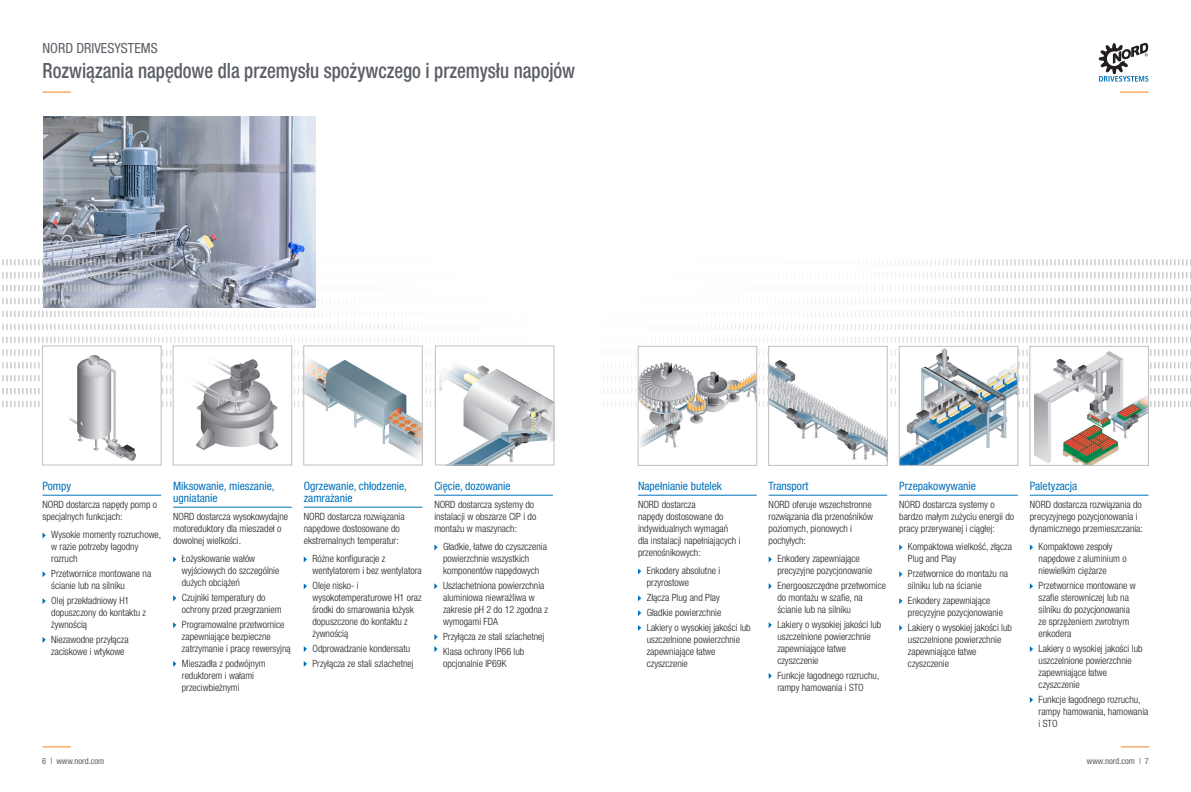
<style>
.page{position:relative;width:1191px;height:792px;background:#fff}
.page>*{position:absolute;margin:0;border:0;box-sizing:border-box;transform-origin:0 0}
.t1{font:500 condensed 21px "Helvetica Neue LT Pro";color:#5b5f66;scale:.9 1}
.t2{font:condensed 14px "Helvetica Neue LT Pro";color:#5b5f66}
.t3{font:condensed 11.5px/12px "Helvetica Neue LT Pro";color:#0072bc}
.t4{font:300 condensed 10px/12px "Helvetica Neue LT Pro";color:#231f20}
.t5{font:condensed 8.5px "Helvetica Neue LT Pro";color:#5b5f66}
</style>
<div class="page">
<svg style="left:43px;top:746px;width:28px;height:1px"></svg>
<svg style="left:43px;top:92px;width:28px;height:1px"></svg>
<svg style="left:1120px;top:92px;width:28px;height:1px"></svg>
<svg style="left:1120px;top:746px;width:29px;height:1px"></svg>
<svg style="left:1098px;top:43px;width:50px;height:39px"></svg>
<img style="left:44px;top:117px;width:272px;height:141px">
<img style="left:2px;top:258px;width:527px;height:152px">
<img style="left:603px;top:259px;width:588px;height:151px">
<div style="left:173px;top:346px;width:119px;height:119px;background:#fff"></div>
<img style="left:192px;top:359px;width:86px;height:90px">
<div style="left:173px;top:346px;width:119px;height:119px;border:1px solid #bfbec1"></div>
<div style="left:43px;top:346px;width:118px;height:119px;background:#fff"></div>
<img style="left:69px;top:355px;width:67px;height:106px">
<div style="left:42px;top:346px;width:119px;height:119px;border:1px solid #bfbec1"></div>
<div style="left:304px;top:346px;width:118px;height:119px;background:#fff"></div>
<img style="left:306px;top:359px;width:114px;height:101px">
<div style="left:304px;top:346px;width:118px;height:119px;border:1px solid #bfbec1"></div>
<img style="left:770px;top:348px;width:115px;height:112px">
<div style="left:768px;top:346px;width:119px;height:120px;border:1px solid #bfbec1"></div>
<div style="left:1029px;top:346px;width:119px;height:119px;background:#fff"></div>
<img style="left:1034px;top:352px;width:112px;height:112px">
<div style="left:1029px;top:346px;width:119px;height:120px;border:1px solid #bfbec1"></div>
<img style="left:901px;top:348px;width:115px;height:116px">
<div style="left:899px;top:346px;width:119px;height:120px;border:1px solid #bfbec1"></div>
<div style="left:638px;top:346px;width:118px;height:119px;background:#fff"></div>
<img style="left:640px;top:362px;width:115px;height:86px">
<div style="left:638px;top:346px;width:119px;height:120px;border:1px solid #bfbec1"></div>
<div style="left:435px;top:346px;width:119px;height:119px;background:#fff"></div>
<img style="left:438px;top:364px;width:114px;height:99px">
<div style="left:435px;top:346px;width:119px;height:119px;border:1px solid #c1c0c3"></div>
<hr style="left:51px;top:495px;width:110px;height:1px;background:#0072bc">
<svg style="left:43px;top:571px;width:3px;height:6px"></svg>
<svg style="left:43px;top:598px;width:3px;height:6px"></svg>
<svg style="left:43px;top:637px;width:3px;height:6px"></svg>
<hr style="left:182px;top:507px;width:110px;height:1px;background:#0072bc">
<svg style="left:173px;top:556px;width:3px;height:6px"></svg>
<svg style="left:173px;top:595px;width:3px;height:6px"></svg>
<svg style="left:173px;top:622px;width:3px;height:6px"></svg>
<svg style="left:173px;top:661px;width:3px;height:6px"></svg>
<hr style="left:312px;top:507px;width:110px;height:1px;background:#0072bc">
<svg style="left:304px;top:556px;width:3px;height:6px"></svg>
<svg style="left:304px;top:583px;width:3px;height:6px"></svg>
<svg style="left:304px;top:646px;width:3px;height:6px"></svg>
<svg style="left:304px;top:661px;width:3px;height:6px"></svg>
<hr style="left:443px;top:495px;width:110px;height:1px;background:#0072bc">
<svg style="left:434px;top:544px;width:3px;height:6px"></svg>
<svg style="left:434px;top:583px;width:3px;height:6px"></svg>
<svg style="left:434px;top:634px;width:3px;height:6px"></svg>
<svg style="left:434px;top:646px;width:3px;height:6px"></svg>
<hr style="left:647px;top:495px;width:109px;height:1px;background:#0072bc">
<svg style="left:638px;top:568px;width:3px;height:6px"></svg>
<svg style="left:638px;top:595px;width:3px;height:6px"></svg>
<svg style="left:638px;top:610px;width:3px;height:6px"></svg>
<svg style="left:638px;top:625px;width:3px;height:6px"></svg>
<hr style="left:777px;top:495px;width:110px;height:1px;background:#0072bc">
<svg style="left:768px;top:556px;width:4px;height:6px"></svg>
<svg style="left:768px;top:583px;width:4px;height:6px"></svg>
<svg style="left:768px;top:622px;width:4px;height:6px"></svg>
<svg style="left:768px;top:673px;width:4px;height:6px"></svg>
<hr style="left:908px;top:495px;width:109px;height:1px;background:#0072bc">
<svg style="left:899px;top:544px;width:3px;height:6px"></svg>
<svg style="left:899px;top:571px;width:3px;height:6px"></svg>
<svg style="left:899px;top:598px;width:3px;height:6px"></svg>
<svg style="left:899px;top:625px;width:3px;height:6px"></svg>
<hr style="left:1038px;top:495px;width:110px;height:1px;background:#0072bc">
<svg style="left:1029px;top:544px;width:4px;height:6px"></svg>
<svg style="left:1029px;top:583px;width:4px;height:6px"></svg>
<svg style="left:1029px;top:646px;width:4px;height:6px"></svg>
<svg style="left:1029px;top:697px;width:4px;height:6px"></svg>
<h2 class="t2" style="left:43px;top:40px;width:117px">NORD DRIVESYSTEMS</h2>
<h1 class="t1" style="left:43px;top:58px;width:593px">Rozwiązania napędowe dla przemysłu spożywczego i przemysłu napojów</h1>
<p class="t3" style="left:43px;top:479px;width:30px">Pompy</p>
<p class="t4" style="left:43px;top:498px;width:116px">NORD dostarcza napędy pomp o specjalnych funkcjach:</p>
<p class="t4" style="left:51px;top:529px;width:111px">Wysokie momenty rozruchowe, w razie potrzeby łagodny rozruch</p>
<p class="t4" style="left:51px;top:568px;width:101px">Przetwornice montowane na ścianie lub na silniku</p>
<p class="t4" style="left:51px;top:595px;width:96px">Olej przekładniowy H1 dopuszczony do kontaktu z żywnością</p>
<p class="t4" style="left:51px;top:633px;width:79px">Niezawodne przyłącza zaciskowe i wtykowe</p>
<p class="t3" style="left:173px;top:479px;width:103px">Miksowanie, mieszanie, ugniatanie</p>
<p class="t4" style="left:173px;top:510px;width:116px">NORD dostarcza wysokowydajne motoreduktory dla mieszadeł o dowolnej wielkości.</p>
<p class="t4" style="left:182px;top:553px;width:99px">Łożyskowanie wałów wyjściowych do szczególnie dużych obciążeń</p>
<p class="t4" style="left:182px;top:592px;width:101px">Czujniki temperatury do ochrony przed przegrzaniem</p>
<p class="t4" style="left:182px;top:619px;width:110px">Programowalne przetwornice zapewniające bezpieczne zatrzymanie i pracę rewersyjną</p>
<p class="t4" style="left:182px;top:657px;width:85px">Mieszadła z podwójnym reduktorem i wałami przeciwbieżnymi</p>
<p class="t3" style="left:304px;top:479px;width:105px">Ogrzewanie, chłodzenie, zamrażanie</p>
<p class="t4" style="left:304px;top:510px;width:102px">NORD dostarcza rozwiązania napędowe dostosowane do ekstremalnych temperatur:</p>
<p class="t4" style="left:312px;top:553px;width:111px">Różne konfiguracje z wentylatorem i bez wentylatora</p>
<p class="t4" style="left:312px;top:580px;width:111px">Oleje nisko- i wysokotemperaturowe H1 oraz środki do smarowania łożysk dopuszczone do kontaktu z żywnością</p>
<p class="t4" style="left:312px;top:643px;width:99px">Odprowadzanie kondensatu</p>
<p class="t4" style="left:312px;top:657px;width:103px">Przyłącza ze stali szlachetnej</p>
<p class="t3" style="left:434px;top:479px;width:78px">Cięcie, dozowanie</p>
<p class="t4" style="left:434px;top:498px;width:103px">NORD dostarcza systemy do instalacji w obszarze CIP i do montażu w maszynach:</p>
<p class="t4" style="left:443px;top:541px;width:105px">Gładkie, łatwe do czyszczenia powierzchnie wszystkich komponentów napędowych</p>
<p class="t4" style="left:443px;top:580px;width:106px">Uszlachetniona powierzchnia aluminiowa niewrażliwa w zakresie pH 2 do 12 zgodna z wymogami FDA</p>
<p class="t4" style="left:443px;top:631px;width:103px">Przyłącza ze stali szlachetnej</p>
<p class="t4" style="left:443px;top:645px;width:83px">Klasa ochrony IP66 lub opcjonalnie IP69K</p>
<p class="t3" style="left:638px;top:479px;width:85px">Napełnianie butelek</p>
<p class="t4" style="left:638px;top:498px;width:104px">NORD dostarcza<br>napędy dostosowane do indywidualnych wymagań dla instalacji napełniających i przenośnikowych:</p>
<p class="t4" style="left:647px;top:565px;width:75px">Enkodery absolutne i przyrostowe</p>
<p class="t4" style="left:647px;top:592px;width:75px">Złącza Plug and Play</p>
<p class="t4" style="left:647px;top:607px;width:76px">Gładkie powierzchnie</p>
<p class="t4" style="left:647px;top:621px;width:105px">Lakiery o wysokiej jakości lub uszczelnione powierzchnie zapewniające łatwe czyszczenie</p>
<p class="t3" style="left:768px;top:479px;width:41px">Transport</p>
<p class="t4" style="left:768px;top:498px;width:106px">NORD oferuje wszechstronne rozwiązania dla przenośników poziomych, pionowych i pochyłych:</p>
<p class="t4" style="left:777px;top:553px;width:96px">Enkodery zapewniające precyzyjne pozycjonowanie</p>
<p class="t4" style="left:777px;top:580px;width:110px">Energooszczędne przetwornice do montażu w szafie, na ścianie lub na silniku</p>
<p class="t4" style="left:777px;top:619px;width:105px">Lakiery o wysokiej jakości lub uszczelnione powierzchnie zapewniające łatwe czyszczenie</p>
<p class="t4" style="left:777px;top:669px;width:103px">Funkcje łagodnego rozruchu, rampy hamowania i STO</p>
<p class="t3" style="left:899px;top:479px;width:78px">Przepakowywanie</p>
<p class="t4" style="left:899px;top:498px;width:116px">NORD dostarcza systemy o bardzo małym zużyciu energii do pracy przerywanej i ciągłej:</p>
<p class="t4" style="left:908px;top:541px;width:105px">Kompaktowa wielkość, złącza<br>Plug and Play</p>
<p class="t4" style="left:908px;top:568px;width:102px">Przetwornice do montażu na silniku lub na ścianie</p>
<p class="t4" style="left:908px;top:595px;width:96px">Enkodery zapewniające precyzyjne pozycjonowanie</p>
<p class="t4" style="left:908px;top:621px;width:105px">Lakiery o wysokiej jakości lub uszczelnione powierzchnie zapewniające łatwe czyszczenie</p>
<p class="t3" style="left:1029px;top:479px;width:49px">Paletyzacja</p>
<p class="t4" style="left:1029px;top:498px;width:115px">NORD dostarcza rozwiązania do precyzyjnego pozycjonowania i dynamicznego przemieszczania:</p>
<p class="t4" style="left:1038px;top:541px;width:90px">Kompaktowe zespoły napędowe z aluminium o niewielkim ciężarze</p>
<p class="t4" style="left:1038px;top:580px;width:99px">Przetwornice montowane w szafie sterowniczej lub na silniku do pozycjonowania ze sprzężeniem zwrotnym enkodera</p>
<p class="t4" style="left:1038px;top:643px;width:105px">Lakiery o wysokiej jakości lub uszczelnione powierzchnie zapewniające łatwe czyszczenie</p>
<p class="t4" style="left:1038px;top:693px;width:111px">Funkcje łagodnego rozruchu, rampy hamowania, hamowania i STO</p>
<p class="t5" style="left:42px;top:756px;width:64px">6 | www.nord.com</p>
<p class="t5" style="left:1087px;top:756px;width:64px">www.nord.com | 7</p>
</div>
